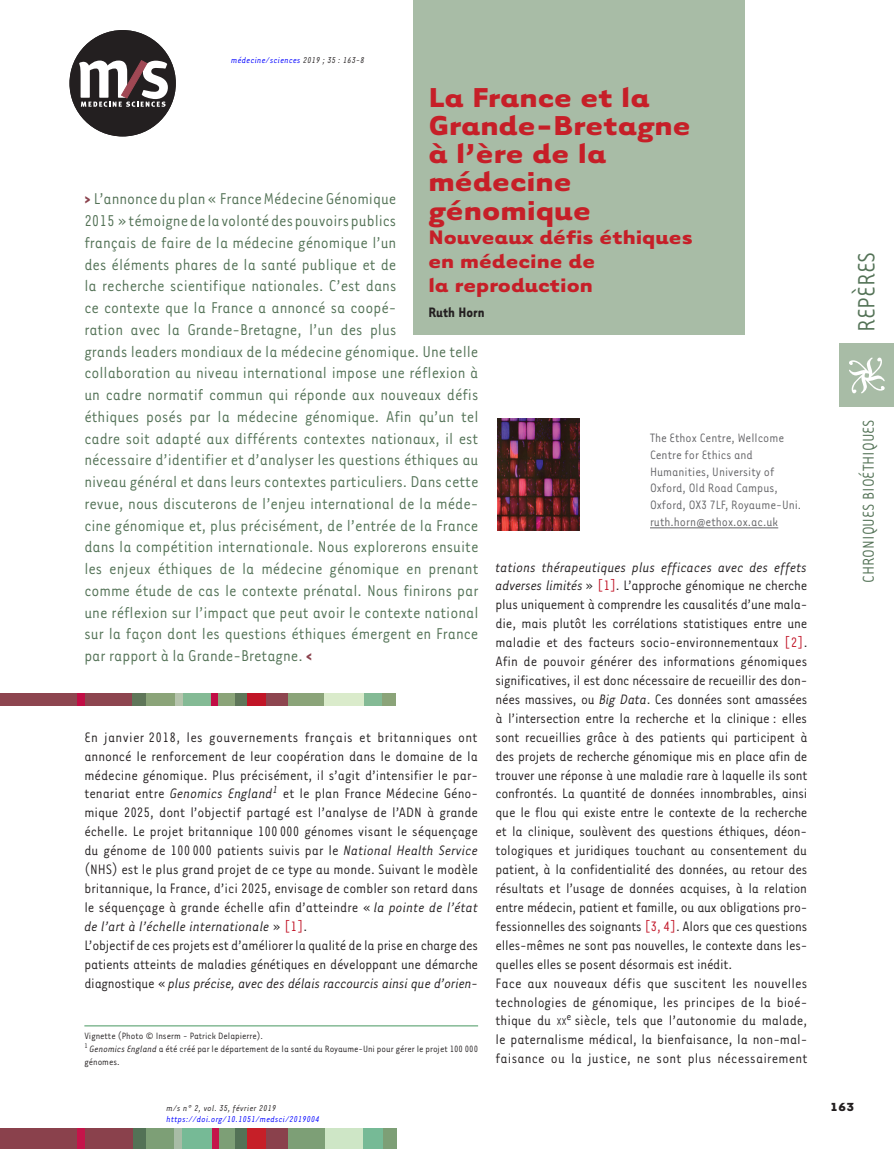
<style>
.page{position:relative;width:894px;height:1149px;background:#fff}
.page>*{position:absolute;margin:0;border:0;box-sizing:border-box;transform-origin:0 0}
.t1{font:700 31.5px/28.2px "Tarzana Wide";color:#c61f28}
.t2{font:27px "Tarzana Narrow";color:#537256}
.t3{font:700 22.5px/24px "Tarzana Wide";color:#c61f28}
.t4{font:18px/21.8px "Tarzana Narrow";color:#537256}
.t5{font:15.75px/18.9px "Tarzana Narrow";letter-spacing:-.01em;color:#231f20}
.t6{font:700 15.75px "Tarzana Narrow";color:#231f20}
.t7{font:13.95px/17px "Tarzana Narrow";color:#636366}
.t8{font:700 13.5px "Tarzana Wide";color:#231f20}
.t9{font:10.5px/12.6px "Tarzana Narrow";color:#231f20}
.t10{font:italic 9.75px "Tarzana Narrow";letter-spacing:.025em;color:#00f}
.t11{font:italic 9.75px "Tarzana Narrow";letter-spacing:.025em;color:#231f20}
.s1{color:#231f20}
.s2{font-weight:700;color:#8a414c}
.s3{font-style:italic}
.s4{color:#c11527}
.s5{font-size:11.25px}
</style>
<div class="page">
<div style="left:0;top:1128px;width:133px;height:20px;background:#8a414c"></div>
<div style="left:234px;top:1128px;width:13px;height:20px;background:#537256"></div>
<div style="left:77px;top:1128px;width:8px;height:20px;background:#c4144a"></div>
<div style="left:133px;top:1128px;width:21px;height:20px;background:#537256"></div>
<div style="left:146px;top:1128px;width:30px;height:20px;background:#7d9f76"></div>
<div style="left:174px;top:1128px;width:9px;height:20px;background:#a8bca6"></div>
<div style="left:183px;top:1128px;width:29px;height:20px;background:#76ba96"></div>
<div style="left:216px;top:1128px;width:19px;height:20px;background:#7d9f76"></div>
<div style="left:212px;top:1128px;width:6px;height:20px;background:#c4144a"></div>
<div style="left:247px;top:1128px;width:27px;height:20px;background:#c61f28"></div>
<div style="left:286px;top:1128px;width:39px;height:20px;background:#7d9f76"></div>
<div style="left:266px;top:1128px;width:21px;height:20px;background:#8a414c"></div>
<div style="left:325px;top:1128px;width:39px;height:20px;background:#cee6c6"></div>
<div style="left:363px;top:1128px;width:21px;height:20px;background:#76ba96"></div>
<div style="left:383px;top:1128px;width:13px;height:20px;background:#7d9f76"></div>
<div style="left:839px;top:343px;width:55px;height:64px;background:#a8bca6"></div>
<svg style="left:849px;top:357px;width:35px;height:36px"></svg>
<div style="left:69px;top:30px;width:107px;height:106px;background:#231f20;border-radius:50%"></div>
<svg style="left:79px;top:60px;width:89px;height:47px"></svg>
<hr style="left:84px;top:1024px;width:394px;height:2px;background:#84ba95">
<img style="left:498px;top:418px;width:82px;height:112px">
<hr style="left:650px;top:527px;width:128px;height:1px;background:#636366">
<div style="left:0;top:693px;width:133px;height:12px;background:#8d454f"></div>
<div style="left:133px;top:693px;width:16px;height:12px;background:#5f7659"></div>
<div style="left:234px;top:693px;width:13px;height:12px;background:#5f7659"></div>
<div style="left:146px;top:693px;width:30px;height:12px;background:#8ba479"></div>
<div style="left:180px;top:693px;width:32px;height:12px;background:#84ba95"></div>
<div style="left:363px;top:693px;width:20px;height:12px;background:#84ba95"></div>
<div style="left:216px;top:693px;width:19px;height:12px;background:#8ba479"></div>
<div style="left:382px;top:693px;width:14px;height:12px;background:#8ba479"></div>
<div style="left:286px;top:693px;width:38px;height:12px;background:#8ba479"></div>
<div style="left:324px;top:693px;width:39px;height:12px;background:#daebcb"></div>
<div style="left:175px;top:693px;width:7px;height:12px;background:#b6c4ad"></div>
<div style="left:77px;top:693px;width:7px;height:12px;background:#c10d45"></div>
<div style="left:212px;top:693px;width:6px;height:12px;background:#c10d45"></div>
<div style="left:247px;top:693px;width:27px;height:12px;background:#c11527"></div>
<div style="left:266px;top:693px;width:21px;height:12px;background:#8d454f"></div>
<div style="left:413px;top:0;width:332px;height:335px;background:#a8bca6"></div>
<p class="t10" style="left:231px;top:54px;width:135px">médecine/sciences <span class="s1">2019 ; 35 : 163-8</span></p>
<h1 class="t1" style="left:428px;top:81px;width:264px">La France et la<br>Grande-Bretagne à l’ère de la médecine génomique</h1>
<h3 class="t3" style="left:428px;top:223px;width:266px">Nouveaux défis éthiques en médecine de<br>la reproduction</h3>
<p class="t6" style="left:428px;top:302px;width:58px">Ruth Horn</p>
<p class="t4" style="left:84px;top:187px;width:396px"><span class="s2">&gt;</span> L’annonce du plan « France Médecine Génomique<br>2015 » témoigne de la volonté des pouvoirs publics<br>français de faire de la médecine génomique l’un<br>des éléments phares de la santé publique et de<br>la recherche scientifique nationales. C’est dans<br>ce contexte que la France a annoncé sa coopé-<br>ration avec la Grande-Bretagne, l’un des plus<br>grands leaders mondiaux de la médecine génomique. Une telle collaboration au niveau international impose une réflexion à un cadre normatif commun qui réponde aux nouveaux défis éthiques posés par la médecine génomique. Afin qu’un tel cadre soit adapté aux différents contextes nationaux, il est nécessaire d’identifier et d’analyser les questions éthiques au niveau général et dans leurs contextes particuliers. Dans cette revue, nous discuterons de l’enjeu international de la méde&shy;cine génomique et, plus précisément, de l’entrée de la France dans la compétition internationale. Nous explorerons ensuite les enjeux éthiques de la médecine génomique en prenant comme étude de cas le contexte prénatal. Nous finirons par une réflexion sur l’impact que peut avoir le contexte national sur la façon dont les questions éthiques émergent en France par rapport à la Grande-Bretagne. <span class="s2">&lt;</span></p>
<p class="t7" style="left:650px;top:428px;width:153px">The Ethox Centre, Wellcome<br>Centre for Ethics and<br>Humanities, University of<br>Oxford, Old Road Campus,<br>Oxford, OX3 7LF, Royaume-Uni. ruth.horn@ethox.ox.ac.uk</p>
<p class="t5" style="left:495px;top:556px;width:314px"><span class="s3">tations thérapeutiques plus efficaces avec des effets adverses limités</span> » <span class="s4">[1]</span>. L’approche génomique ne cherche plus uniquement à comprendre les causalités d’une mala&shy;die, mais plutôt les corrélations statistiques entre une maladie et des facteurs socio-environnementaux <span class="s4">[2]</span>.<br>Afin de pouvoir générer des informations génomiques significatives, il est donc nécessaire de recueillir des don&shy;nées massives, ou <span class="s3">Big Data</span>. Ces données sont amassées à l’intersection entre la recherche et la clinique : elles sont recueillies grâce à des patients qui participent à des projets de recherche génomique mis en place afin de trouver une réponse à une maladie rare à laquelle ils sont confrontés. La quantité de données innombrables, ainsi que le flou qui existe entre le contexte de la recherche et la clinique, soulèvent des questions éthiques, déon&shy;tologiques et juridiques touchant au consentement du patient, à la confidentialité des données, au retour des résultats et l’usage de données acquises, à la relation entre médecin, patient et famille, ou aux obligations pro&shy;fessionnelles des soignants <span class="s4">[3, 4]</span>. Alors que ces questions elles-mêmes ne sont pas nouvelles, le contexte dans les&shy;quelles elles se posent désormais est inédit.<br>Face aux nouveaux défis que suscitent les nouvelles technologies de génomique, les principes de la bioé&shy;thique du <span class="s5">XX</span><sup>e</sup> siècle, tels que l’autonomie du malade, le paternalisme médical, la bienfaisance, la non-mal&shy;faisance ou la justice, ne sont plus nécessairement</p>
<p class="t5" style="left:84px;top:726px;width:395px">En janvier 2018, les gouvernements français et britanniques ont annoncé le renforcement de leur coopération dans le domaine de la médecine génomique. Plus précisément, il s’agit d’intensifier le par&shy;tenariat entre <span class="s3">Genomics England</span><sup>1</sup> et le plan France Médecine Géno&shy;mique 2025, dont l’objectif partagé est l’analyse de l’ADN à grande échelle. Le projet britannique 100 000 génomes visant le séquençage du génome de 100 000 patients suivis par le <span class="s3">National Health Service </span>(NHS) est le plus grand projet de ce type au monde. Suivant le modèle britannique, la France, d’ici 2025, envisage de combler son retard dans le séquençage à grande échelle afin d’atteindre « <span class="s3">la pointe de l’état de l’art à l’échelle internationale</span> » <span class="s4">[1]</span>.<br>L’objectif de ces projets est d’améliorer la qualité de la prise en charge des patients atteints de maladies génétiques en développant une démarche diagnostique « <span class="s3">plus précise, avec des délais raccourcis ainsi que d’orien-</span></p>
<p class="t9" style="left:84px;top:1029px;width:395px">Vignette (Photo © Inserm - Patrick Delapierre).<br><sup>1</sup> <span class="s3">Genomics England</span> a été créé par le département de la santé du Royaume-Uni pour gérer le projet 100 000 génomes.</p>
<p class="t11" style="left:167px;top:1101px;width:111px">m/s n° 2, vol. 35, février 2019</p>
<p class="t10" style="left:167px;top:1113px;width:155px">https://doi.org/10.1051/medsci/2019004</p>
<h2 class="t2" style="left:850px;top:332px;width:82px;rotate:-90deg">REPÈRES</h2>
<p class="t4" style="left:857px;top:582px;width:165px;rotate:-90deg">CHRONIQUES BIOÉTHIQUES</p>
<p class="t8" style="left:830px;top:1097px;width:26px">163</p>
</div>
